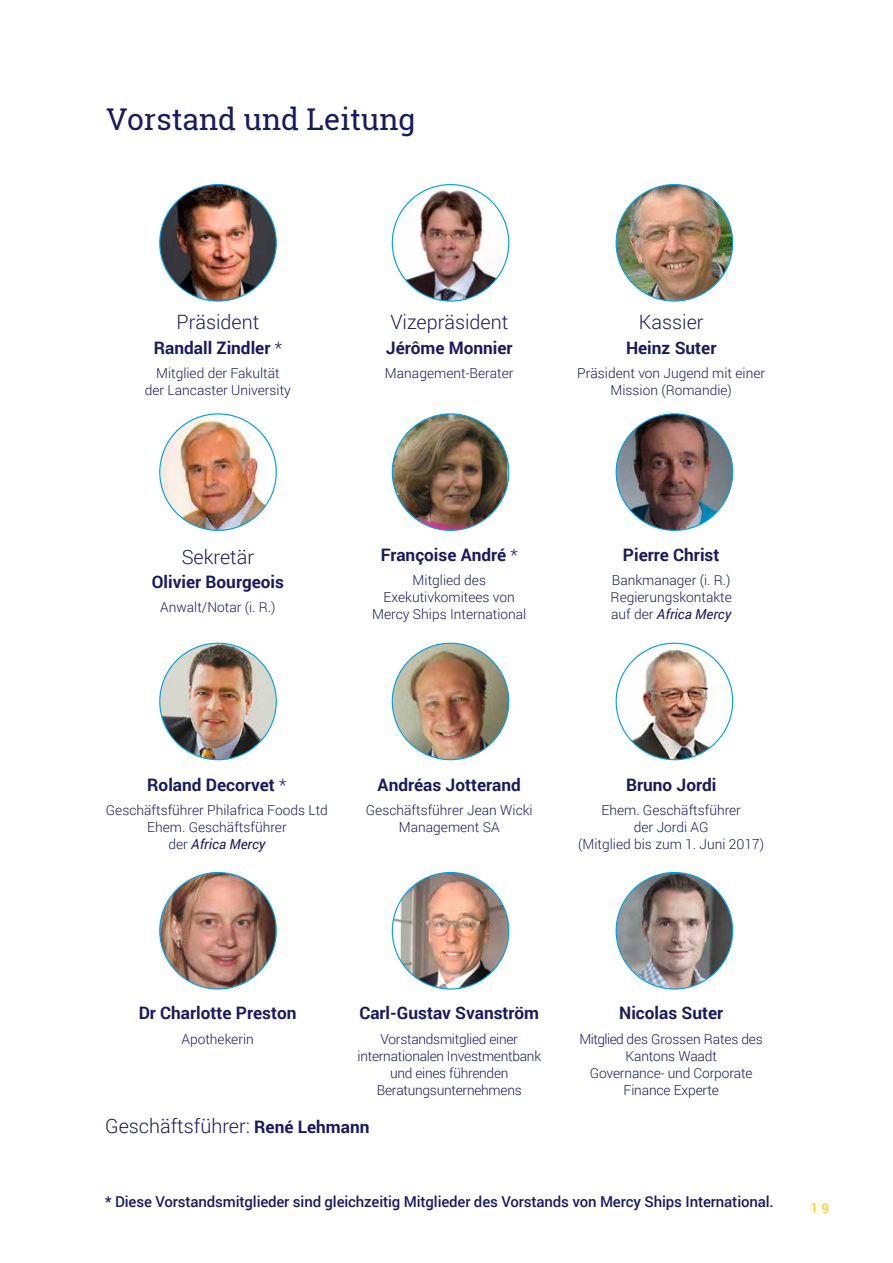
<style>
.page{position:relative;width:893px;height:1263px;background:#fff}
.page>*{position:absolute;margin:0;border:0;box-sizing:border-box;transform-origin:0 0}
.t1{font:30px "Roboto Slab";color:#1a1b5d}
.t2{font:300 19.8px "Roboto";color:#1a1b5d}
.t3{font:700 17.25px "Roboto";color:#1a1b5d}
.t4{font:500 15px "Roboto";letter-spacing:-.01em;color:#1a1b5d}
.t5{font:300 13.8px/17.2px "Roboto";color:#1a1b5d;text-align:center}
.t6{font:300 13.8px/17.2px "Roboto";letter-spacing:-.02em;color:#1a1b5d;text-align:center}
.t7{font:500 13.5px "Roboto";color:#ffce2c}
.s1{font-weight:300}
.s2{font-weight:400;font-style:italic}
.s3{font-weight:700;font-size:17.25px}
</style>
<div class="page">
<img style="left:160px;top:185px;width:116px;height:116px;border-radius:58px">
<img style="left:160px;top:414px;width:116px;height:116px;border-radius:58px">
<img style="left:160px;top:644px;width:116px;height:116px">
<img style="left:160px;top:872px;width:116px;height:117px">
<img style="left:392px;top:185px;width:117px;height:116px;border-radius:58px">
<img style="left:392px;top:415px;width:115px;height:115px">
<img style="left:392px;top:643px;width:117px;height:117px;border-radius:58px">
<img style="left:392px;top:872px;width:117px;height:117px;border-radius:58px">
<img style="left:616px;top:185px;width:117px;height:116px;border-radius:58px">
<img style="left:616px;top:414px;width:116px;height:116px;border-radius:57px">
<img style="left:616px;top:643px;width:117px;height:117px;border-radius:58px">
<img style="left:616px;top:872px;width:117px;height:117px;border-radius:58px">
<h1 class="t1" style="left:106px;top:99px;width:311px">Vorstand und Leitung</h1>
<h2 class="t2" style="left:177px;top:309px;width:84px">Präsident</h2>
<p class="t3" style="left:154px;top:335px;width:130px">Randall Zindler <span class="s1">*</span></p>
<p class="t5" style="left:145px;top:364px;width:148px">Mitglied der Fakultät der Lancaster University</p>
<h2 class="t2" style="left:182px;top:543px;width:74px">Sekretär</h2>
<p class="t3" style="left:152px;top:569px;width:134px">Olivier Bourgeois</p>
<p class="t5" style="left:160px;top:598px;width:117px">Anwalt/Notar (i. R.)</p>
<h2 class="t2" style="left:390px;top:309px;width:119px">Vizepräsident</h2>
<p class="t3" style="left:386px;top:335px;width:128px">Jérôme Monnier</p>
<p class="t5" style="left:385px;top:364px;width:130px">Management-Berater</p>
<h2 class="t2" style="left:639px;top:309px;width:66px">Kassier</h2>
<p class="t3" style="left:626px;top:335px;width:92px">Heinz Suter</p>
<p class="t5" style="left:577px;top:364px;width:189px">Präsident von Jugend mit einer<br>Mission (Romandie)</p>
<p class="t3" style="left:381px;top:543px;width:139px">Françoise André <span class="s1">*</span></p>
<p class="t5" style="left:372px;top:571px;width:156px">Mitglied des<br>Exekutivkomitees von<br>Mercy Ships International</p>
<p class="t3" style="left:623px;top:543px;width:98px">Pierre Christ</p>
<p class="t5" style="left:611px;top:571px;width:123px;text-align:justify">Bankmanager (i. R.)<br>Regierungskontakte auf der <span class="s2">Africa Mercy</span></p>
<p class="t3" style="left:147px;top:772px;width:141px">Roland Decorvet <span class="s1">*</span></p>
<p class="t5" style="left:106px;top:801px;width:224px">Geschäftsführer Philafrica Foods Ltd<br>Ehem. Geschäftsführer<br>der <span class="s2">Africa Mercy</span></p>
<p class="t3" style="left:378px;top:772px;width:145px">Andréas Jotterand</p>
<p class="t5" style="left:366px;top:801px;width:168px">Geschäftsführer Jean Wicki<br>Management SA</p>
<p class="t3" style="left:626px;top:772px;width:92px">Bruno Jordi</p>
<p class="t5" style="left:578px;top:801px;width:187px">Ehem. Geschäftsführer<br>der Jordi AG<br>(Mitglied bis zum 1. Juni 2017)</p>
<p class="t3" style="left:139px;top:1001px;width:159px">Dr Charlotte Preston</p>
<p class="t5" style="left:181px;top:1029px;width:74px">Apothekerin</p>
<p class="t3" style="left:359px;top:1001px;width:181px">Carl-Gustav Svanström</p>
<p class="t6" style="left:357px;top:1029px;width:185px">Vorstandsmitglied einer internationalen Investmentbank und eines führenden<br>Beratungsunternehmens</p>
<h2 class="t2" style="left:105px;top:1113px;width:266px">Geschäftsführer: <span class="s3">René Lehmann</span></h2>
<p class="t3" style="left:619px;top:1001px;width:106px">Nicolas Suter</p>
<p class="t5" style="left:579px;top:1029px;width:185px">Mitglied des Grossen Rates des<br>Kantons Waadt<br>Governance- und Corporate<br>Finance Experte</p>
<p class="t4" style="left:105px;top:1191px;width:670px">* Diese Vorstandsmitglieder sind gleichzeitig Mitglieder des Vorstands von Mercy Ships International.</p>
<p class="t7" style="left:811px;top:1199px;width:20px">19</p>
</div>
